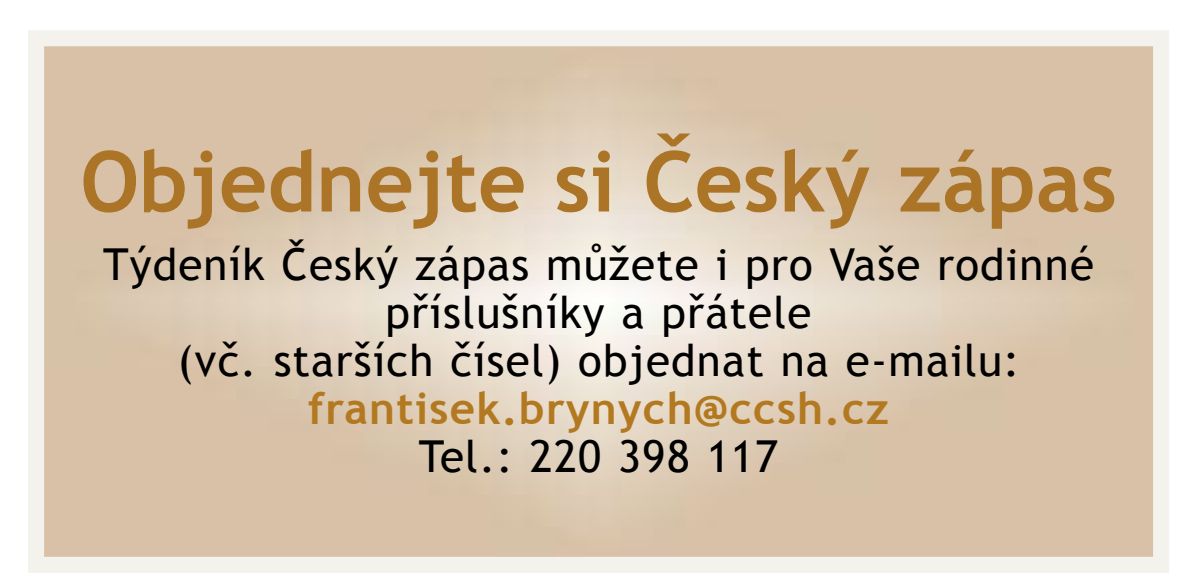
<style>
.page{position:relative;width:1193px;height:586px;background:#fff}
.page>*{position:absolute;margin:0;border:0;box-sizing:border-box;transform-origin:0 0}
.t1{font:700 84px "Trebuchet MS";color:#ab7426}
.t2{font:44px/48px "Trebuchet MS";letter-spacing:.025em;color:#000;text-align:center}
.t3{font:700 44px "Trebuchet MS";letter-spacing:.03em;color:#b37920}
</style>
<div class="page">
<div style="left:28px;top:30px;width:1141px;height:542px;border:16px solid #f4f2ed"></div>
<h1 class="t1" style="left:80px;top:133px;width:1038px">Objednejte si Český zápas</h1>
<p class="t2" style="left:103px;top:240px;width:992px">Týdeník Český zápas můžete i pro Vaše rodinné příslušníky a přátele<br>(vč. starších čísel) objednat na e-mailu:</p>
<p class="t3" style="left:308px;top:382px;width:582px">frantisek.brynych@ccsh.cz</p>
<p class="t2" style="left:419px;top:432px;width:361px">Tel.: 220 398 117</p>
</div>
